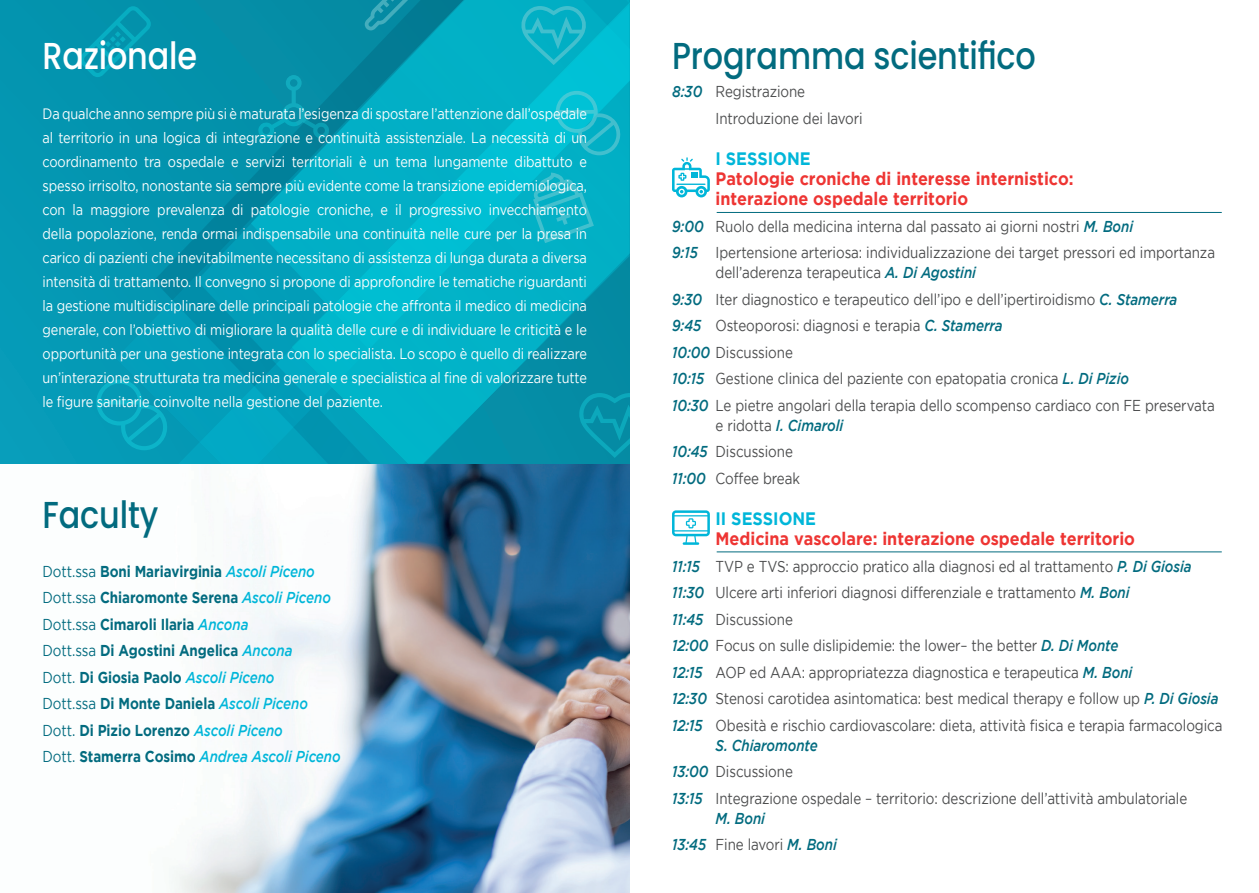
<style>
.page{position:relative;width:1259px;height:893px;background:#fff}
.page>*{position:absolute;margin:0;border:0;box-sizing:border-box;transform-origin:0 0}
.t1{font:500 37.5px "Poppins";letter-spacing:-.005em;color:#026b7f;scale:.85 1}
.t2{font:500 37.5px "Poppins";letter-spacing:-.005em;color:#fff;scale:.85 1}
.t3{font:700 18px/20.1px "Gotham";color:#ee3533;scale:.9 1}
.t4{font:700 18px "Gotham";color:#00b6d9;scale:.9 1}
.t5{font:15.75px/26.5px "Gotham";letter-spacing:-.005em;color:#4b4c4d;scale:.85 1}
.t6{font:700 15.75px/26.5px "Gotham";letter-spacing:-.005em;color:#026b7f;scale:.85 1}
.t7{font:italic 500 15.75px/26.5px "Gotham";letter-spacing:-.005em;color:#026b7f;scale:.85 1}
.t8{font:15px/24px "Gotham";letter-spacing:-.01em;color:#fff;text-align:justify;scale:.85 1}
.s1{font-weight:400}
.s2{font-weight:500;font-style:italic;color:#00b6d9}
.s3{font-weight:500;font-style:italic;color:#026b7f}
.s4{font-weight:400;font-style:normal;color:#4b4c4d}
</style>
<div class="page">
<img style="left:171px;top:464px;width:458px;height:429px">
<svg style="left:0;top:0;width:629px;height:464px;background:#02a3bc"></svg>
<svg style="left:556px;top:91px;width:64px;height:64px;background:#11bbce"></svg>
<svg style="left:521px;top:6px;width:65px;height:59px;background:#12b4c7"></svg>
<svg style="left:533px;top:173px;width:61px;height:70px;background:#13b4c7"></svg>
<svg style="left:96px;top:379px;width:72px;height:71px;background:#06a0ba"></svg>
<svg style="left:578px;top:393px;width:51px;height:65px;background:#0693aa"></svg>
<svg style="left:0;top:0;width:448px;height:138px;background:#0493ac"></svg>
<svg style="left:672px;top:157px;width:38px;height:40px"></svg>
<svg style="left:672px;top:510px;width:38px;height:35px"></svg>
<hr style="left:716px;top:212px;width:505px;height:1px;background:#026b7f">
<hr style="left:716px;top:551px;width:505px;height:1px;background:#026b7f">
<h1 class="t2" style="left:43px;top:34px;width:183px">Razionale</h1>
<h1 class="t1" style="left:672px;top:34px;width:429px">Programma scientifico</h1>
<p class="t8" style="left:43px;top:101px;width:642px">Da qualche anno sempre più si è maturata l’esigenza di spostare l’attenzione dall’ospedale al territorio in una logica di integrazione e continuità assistenziale. La necessità di un coordinamento tra ospedale e servizi territoriali è un tema lungamente dibattuto e spesso irrisolto, nonostante sia sempre più evidente come la transizione epidemiologica, con la maggiore prevalenza di patologie croniche, e il progressivo invecchiamento della popolazione, renda ormai indispensabile una continuità nelle cure per la presa in carico di pazienti che inevitabilmente necessitano di assistenza di lunga durata a diversa intensità di trattamento. Il convegno si propone di approfondire le tematiche riguardanti la gestione multidisciplinare delle principali patologie che affronta il medico di medicina generale, con l’obiettivo di migliorare la qualità delle cure e di individuare le criticità e le opportunità per una gestione integrata con lo specialista. Lo scopo è quello di realizzare un’interazione strutturata tra medicina generale e specialistica al fine di valorizzare tutte le figure sanitarie coinvolte nella gestione del paziente.</p>
<h1 class="t1" style="left:43px;top:493px;width:138px">Faculty</h1>
<p class="t6" style="left:43px;top:558px;width:352px"><span class="s1">Dott.ssa</span> Boni Mariavirginia <span class="s2">Ascoli Piceno </span><span class="s1">Dott.ssa</span> Chiaromonte Serena <span class="s2">Ascoli Piceno </span><span class="s1">Dott.ssa</span> Cimaroli Ilaria <span class="s2">Ancona<br></span><span class="s1">Dott.ssa</span> Di Agostini Angelica <span class="s2">Ancona<br></span><span class="s1">Dott.</span> Di Giosia Paolo <span class="s2">Ascoli Piceno<br></span><span class="s1">Dott.ssa</span> Di Monte Daniela <span class="s2">Ascoli Piceno </span><span class="s1">Dott.</span> Di Pizio Lorenzo <span class="s2">Ascoli Piceno<br></span><span class="s1">Dott.</span> Stamerra Cosimo <span class="s2">Andrea Ascoli Piceno</span></p>
<p class="t5" style="left:715px;top:78px;width:175px;text-indent:-43px"><span class="s3">8:30</span> Registrazione<br>Introduzione dei lavori</p>
<p class="t4" style="left:715px;top:148px;width:107px">I SESSIONE</p>
<p class="t3" style="left:715px;top:168px;width:399px">Patologie croniche di interesse internistico: interazione ospedale territorio</p>
<p class="t5" style="left:672px;top:213px;width:640px"><span class="s3">9:00</span> Ruolo della medicina interna dal passato ai giorni nostri <span class="s3">M. Boni<br>9:15</span> Ipertensione arteriosa: individualizzazione dei target pressori ed importanza</p>
<p class="t5" style="left:672px;top:259px;width:640px;text-indent:43px">dell’aderenza terapeutica <span class="s3">A. Di Agostini<br>9:30</span> Iter diagnostico e terapeutico dell’ipo e dell’ipertiroidismo <span class="s3">C. Stamerra<br>9:45</span> Osteoporosi: diagnosi e terapia <span class="s3">C. Stamerra<br>10:00</span> Discussione<br><span class="s3">10:15</span> Gestione clinica del paziente con epatopatia cronica <span class="s3">L. Di Pizio<br>10:30</span> Le pietre angolari della terapia dello scompenso cardiaco con FE preservata</p>
<p class="t5" style="left:672px;top:412px;width:203px;text-indent:43px">e ridotta <span class="s3">I. Cimaroli<br>10:45</span> Discussione<br><span class="s3">11:00</span> Coffee break</p>
<p class="t4" style="left:715px;top:508px;width:113px">II SESSIONE</p>
<p class="t3" style="left:715px;top:528px;width:468px">Medicina vascolare: interazione ospedale territorio</p>
<p class="t5" style="left:672px;top:553px;width:649px"><span class="s3">11:15</span> TVP e TVS: approccio pratico alla diagnosi ed al trattamento <span class="s3">P. Di Giosia 11:30</span> Ulcere arti inferiori diagnosi differenziale e trattamento <span class="s3">M. Boni<br>11:45</span> Discussione<br><span class="s3">12:00</span> Focus on sulle dislipidemie: the lower– the better <span class="s3">D. Di Monte<br>12:15</span> AOP ed AAA: appropriatezza diagnostica e terapeutica <span class="s3">M. Boni<br>12:30</span> Stenosi carotidea asintomatica: best medical therapy e follow up <span class="s3">P. Di Giosia 12:15</span> Obesità e rischio cardiovascolare: dieta, attività fisica e terapia farmacologica</p>
<p class="t5" style="left:672px;top:732px;width:608px;text-indent:43px"><span class="s3">S. Chiaromonte<br>13:00</span> Discussione<br><span class="s3">13:15</span> Integrazione ospedale – territorio: descrizione dell’attività ambulatoriale</p>
<p class="t7" style="left:672px;top:805px;width:195px;text-indent:43px">M. Boni<br>13:45 <span class="s4">Fine lavori</span> M. Boni</p>
</div>
